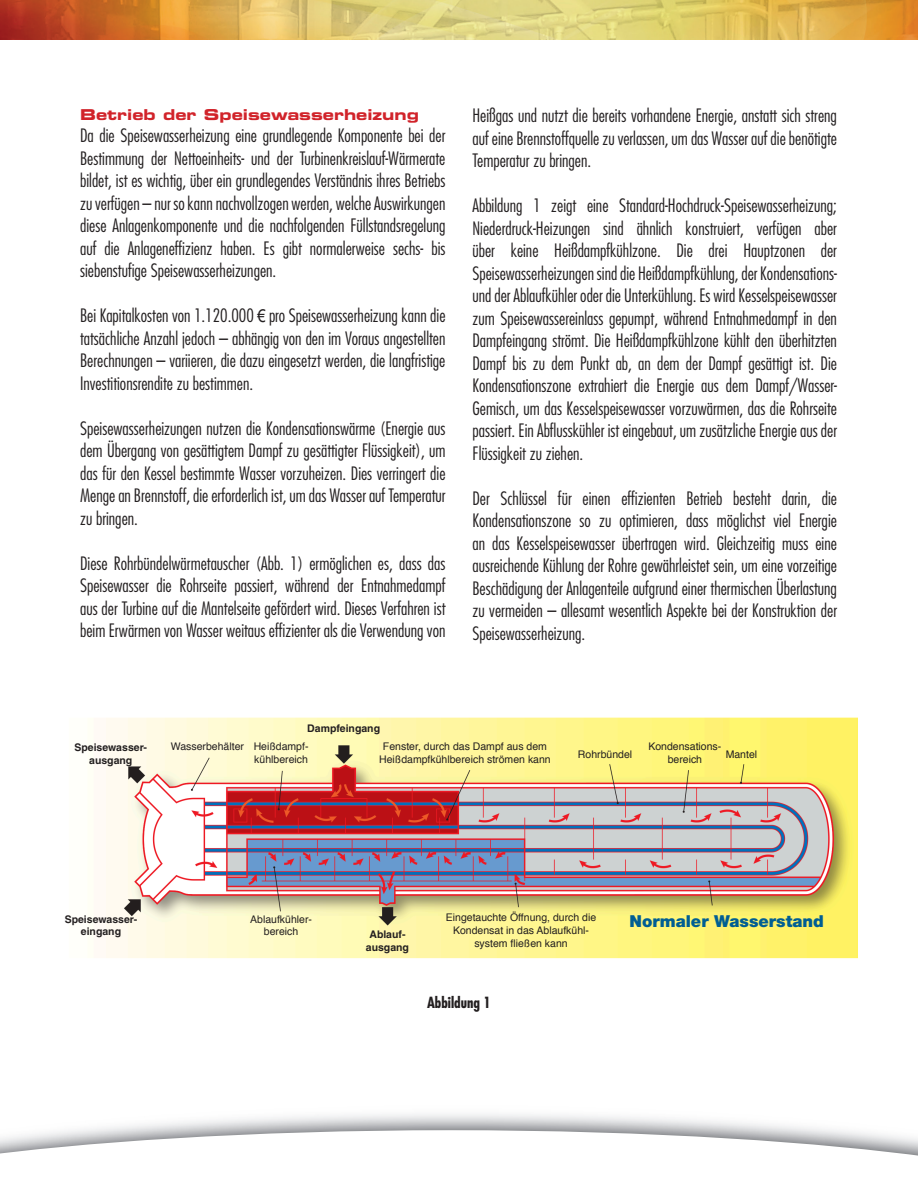
<style>
.page{position:relative;width:918px;height:1188px;background:#fff}
.page>*{position:absolute;margin:0;border:0;box-sizing:border-box;transform-origin:0 0}
.t1{font:300 condensed 18px/22.5px "Futura";color:#231f20;text-align:justify}
.t2{font:900 16.5px "Helvetica Neue";color:#005e93}
.t3{font:15px "Eurostile Bold Extended Two";color:#d1232a}
.t4{font:700 condensed 15px "Futura";color:#231f20}
.t5{font:10.5px/12.6px "Helvetica";color:#231f20;text-align:center}
.t6{font:700 10.5px/12.6px "Helvetica";color:#231f20;text-align:center}
.s1{font-family:"Arial Narrow";font-weight:400;font-stretch:normal}
</style>
<div class="page">
<svg style="left:0;top:1130px;width:918px;height:26px"></svg>
<img style="left:0;top:0;width:918px;height:40px">
<img style="left:106px;top:717px;width:752px;height:242px">
<p class="t3" style="left:80px;top:104px;width:340px">Betrieb der Speisewasserheizung</p>
<p class="t1" style="left:80px;top:124px;width:367px">Da die Speisewasserheizung eine grundlegende Komponente bei der Bestimmung der Nettoeinheits- und der Turbinenkreislauf-Wärmerate bildet, ist es wichtig, über ein grundlegendes Verständnis ihres Betriebs zu verfügen – nur so kann nachvollzogen werden, welche Auswirkungen diese Anlagenkomponente und die nachfolgenden Füllstandsregelung auf die Anlageneffizienz haben. Es gibt normalerweise sechs- bis siebenstufige Speisewasserheizungen.</p>
<p class="t1" style="left:80px;top:304px;width:367px">Bei Kapitalkosten von 1.120.000 <span class="s1">€</span> pro Speisewasserheizung kann die tatsächliche Anzahl jedoch – abhängig von den im Voraus angestellten Berechnungen – variieren, die dazu eingesetzt werden, die langfristige Investitionsrendite zu bestimmen.</p>
<p class="t1" style="left:80px;top:416px;width:367px">Speisewasserheizungen nutzen die Kondensationswärme (Energie aus dem Übergang von gesättigtem Dampf zu gesättigter Flüssigkeit), um das für den Kessel bestimmte Wasser vorzuheizen. Dies verringert die Menge an Brennstoff, die erforderlich ist, um das Wasser auf Temperatur zu bringen.</p>
<p class="t1" style="left:80px;top:551px;width:367px">Diese Rohrbündelwärmetauscher (Abb. 1) ermöglichen es, dass das Speisewasser die Rohrseite passiert, während der Entnahmedampf aus der Turbine auf die Mantelseite gefördert wird. Dieses Verfahren ist beim Erwärmen von Wasser weitaus effizienter als die Verwendung von</p>
<p class="t1" style="left:472px;top:104px;width:366px">Heißgas und nutzt die bereits vorhandene Energie, anstatt sich streng auf eine Brennstoffquelle zu verlassen, um das Wasser auf die benötigte Temperatur zu bringen.</p>
<p class="t1" style="left:472px;top:194px;width:366px">Abbildung 1 zeigt eine Standard-Hochdruck-Speisewasserheizung; Niederdruck-Heizungen sind ähnlich konstruiert, verfügen aber über keine Heißdampfkühlzone. Die drei Hauptzonen der Speisewasserheizungen sind die Heißdampfkühlung, der Kondensations&shy;und der Ablaufkühler oder die Unterkühlung. Es wird Kesselspeisewasser zum Speisewassereinlass gepumpt, während Entnahmedampf in den Dampfeingang strömt. Die Heißdampfkühlzone kühlt den überhitzten Dampf bis zu dem Punkt ab, an dem der Dampf gesättigt ist. Die Kondensationszone extrahiert die Energie aus dem Dampf/Wasser-Gemisch, um das Kesselspeisewasser vorzuwärmen, das die Rohrseite passiert. Ein Abflusskühler ist eingebaut, um zusätzliche Energie aus der Flüssigkeit zu ziehen.</p>
<p class="t1" style="left:472px;top:486px;width:366px">Der Schlüssel für einen effizienten Betrieb besteht darin, die Kondensationszone so zu optimieren, dass möglichst viel Energie an das Kesselspeisewasser übertragen wird. Gleichzeitig muss eine ausreichende Kühlung der Rohre gewährleistet sein, um eine vorzeitige Beschädigung der Anlagenteile aufgrund einer thermischen Überlastung zu vermeiden – allesamt wesentlich Aspekte bei der Konstruktion der Speisewasserheizung.</p>
<p class="t6" style="left:307px;top:722px;width:74px">Dampfeingang</p>
<p class="t6" style="left:74px;top:741px;width:74px">Speisewasser-</p>
<p class="t6" style="left:89px;top:754px;width:45px">ausgang</p>
<p class="t5" style="left:171px;top:740px;width:75px">Wasserbehälter</p>
<p class="t5" style="left:254px;top:740px;width:56px">Heißdampf-</p>
<p class="t5" style="left:254px;top:753px;width:55px">kühlbereich</p>
<p class="t5" style="left:383px;top:740px;width:165px">Fenster, durch das Dampf aus dem</p>
<p class="t5" style="left:379px;top:753px;width:173px">Heißdampfkühlbereich strömen kann</p>
<p class="t5" style="left:648px;top:740px;width:74px">Kondensations-</p>
<p class="t5" style="left:668px;top:753px;width:36px">bereich</p>
<p class="t5" style="left:578px;top:748px;width:56px">Rohrbündel</p>
<p class="t5" style="left:726px;top:749px;width:33px">Mantel</p>
<p class="t6" style="left:65px;top:913px;width:74px">Speisewasser-</p>
<p class="t6" style="left:81px;top:925px;width:42px">eingang</p>
<p class="t6" style="left:366px;top:928px;width:45px">Ablauf&shy;ausgang</p>
<p class="t5" style="left:250px;top:913px;width:63px">Ablaufkühler-</p>
<p class="t5" style="left:264px;top:926px;width:36px">bereich</p>
<p class="t5" style="left:446px;top:912px;width:152px">Eingetauchte Öffnung, durch die<br>Kondensat in das Ablaufkühl&shy;system fließen kann</p>
<p class="t4" style="left:427px;top:992px;width:65px">Abbildung 1</p>
<p class="t2" style="left:630px;top:911px;width:196px">Normaler Wasserstand</p>
</div>
